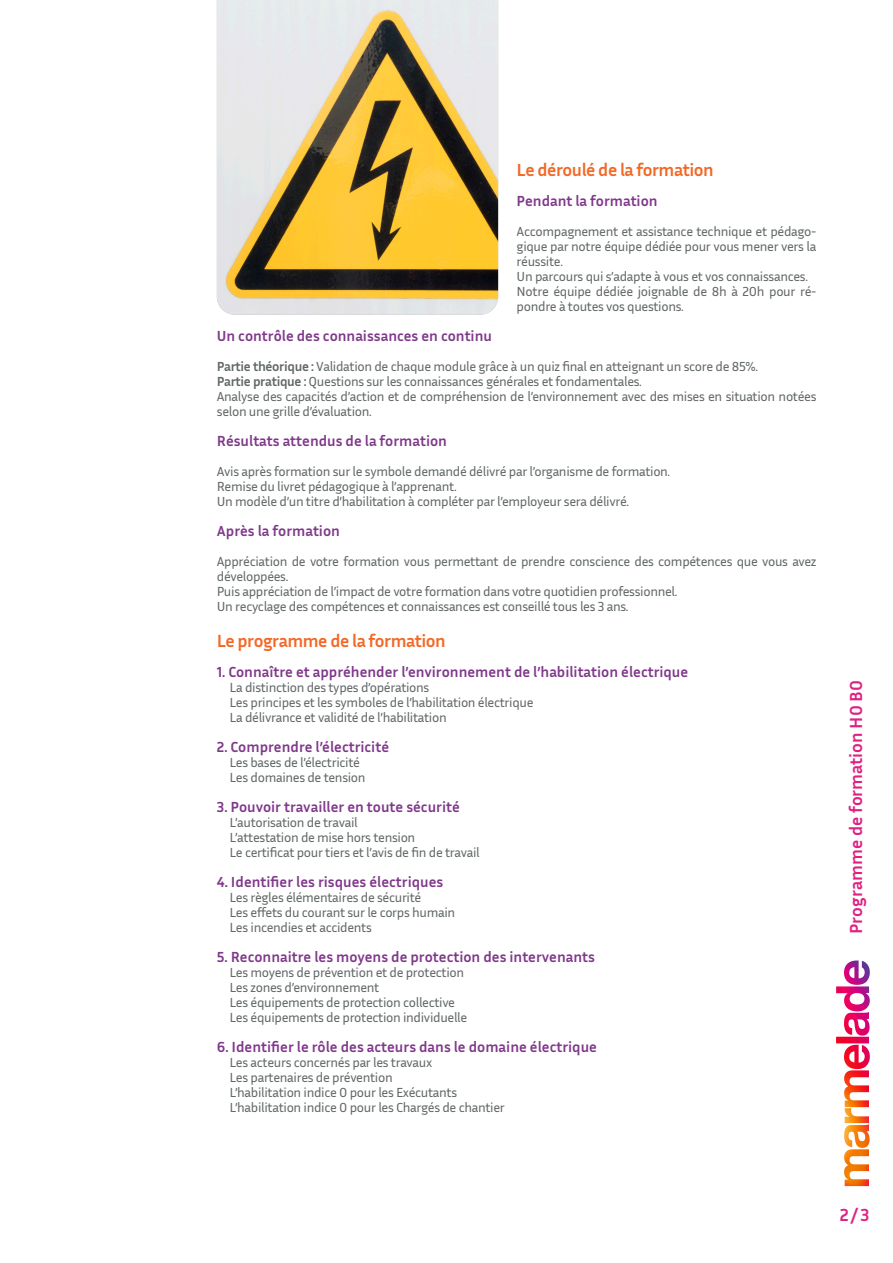
<style>
.page{position:relative;width:893px;height:1263px;background:#fff}
.page>*{position:absolute;margin:0;border:0;box-sizing:border-box;transform-origin:0 0}
.t1{font:700 18px "Inria Sans";letter-spacing:-.025em;color:#f36826}
.t2{font:700 18px "Inria Sans";color:#df2182}
.t3{font:700 15px "Inria Sans";color:#7f388a}
.t4{font:13.5px/15px "Inria Sans";letter-spacing:-.025em;color:#616667}
.s1{font-weight:700}
</style>
<div class="page">
<img style="left:836px;top:960px;width:34px;height:109px">
<img style="left:217px;top:0;width:281px;height:315px">
<p class="t1" style="left:517px;top:158px;width:199px">Le déroulé de la formation</p>
<p class="t3" style="left:517px;top:191px;width:142px">Pendant la formation</p>
<p class="t4" style="left:517px;top:223px;width:301px;text-align:justify">Accompagnement et assistance technique et pédago&shy;gique par notre équipe dédiée pour vous mener vers la réussite.</p>
<p class="t4" style="left:517px;top:268px;width:293px">Un parcours qui s’adapte à vous et vos connaissances.</p>
<p class="t4" style="left:517px;top:283px;width:301px">Notre équipe dédiée joignable de 8h à 20h pour ré&shy;pondre à toutes vos questions.</p>
<p class="t3" style="left:217px;top:326px;width:277px">Un contrôle des connaissances en continu</p>
<p class="t4" style="left:217px;top:358px;width:543px"><span class="s1">Partie théorique :</span> Validation de chaque module grâce à un quiz final en atteignant un score de 85%.</p>
<p class="t4" style="left:217px;top:373px;width:427px"><span class="s1">Partie pratique :</span> Questions sur les connaissances générales et fondamentales.</p>
<p class="t4" style="left:217px;top:388px;width:601px">Analyse des capacités d’action et de compréhension de l’environnement avec des mises en situation notées selon une grille d’évaluation.</p>
<p class="t3" style="left:217px;top:431px;width:232px">Résultats attendus de la formation</p>
<p class="t4" style="left:217px;top:463px;width:455px">Avis après formation sur le symbole demandé délivré par l’organisme de formation.</p>
<p class="t4" style="left:217px;top:478px;width:241px">Remise du livret pédagogique à l’apprenant.</p>
<p class="t4" style="left:217px;top:493px;width:414px">Un modèle d’un titre d’habilitation à compléter par l’employeur sera délivré.</p>
<p class="t3" style="left:217px;top:521px;width:125px">Après la formation</p>
<p class="t4" style="left:217px;top:553px;width:601px">Appréciation de votre formation vous permettant de prendre conscience des compétences que vous avez développées.</p>
<p class="t4" style="left:217px;top:583px;width:462px">Puis appréciation de l’impact de votre formation dans votre quotidien professionnel.</p>
<p class="t4" style="left:217px;top:598px;width:413px">Un recyclage des compétences et connaissances est conseillé tous les 3 ans.</p>
<p class="t1" style="left:217px;top:629px;width:230px">Le programme de la formation</p>
<p class="t3" style="left:217px;top:662px;width:473px">1. Connaître et appréhender l’environnement de l’habilitation électrique</p>
<p class="t4" style="left:230px;top:679px;width:201px">La distinction des types d’opérations</p>
<p class="t4" style="left:230px;top:694px;width:305px">Les principes et les symboles de l’habilitation électrique</p>
<p class="t4" style="left:230px;top:709px;width:219px">La délivrance et validité de l’habilitation</p>
<p class="t3" style="left:217px;top:737px;width:174px">2. Comprendre l’électricité</p>
<p class="t4" style="left:230px;top:754px;width:132px">Les bases de l’électricité</p>
<p class="t4" style="left:230px;top:769px;width:138px">Les domaines de tension</p>
<p class="t3" style="left:217px;top:797px;width:245px">3. Pouvoir travailler en toute sécurité</p>
<p class="t4" style="left:230px;top:814px;width:130px">L’autorisation de travail</p>
<p class="t4" style="left:230px;top:829px;width:187px">L’attestation de mise hors tension</p>
<p class="t4" style="left:230px;top:844px;width:252px">Le certificat pour tiers et l’avis de fin de travail</p>
<p class="t3" style="left:217px;top:872px;width:228px">4. Identifier les risques électriques</p>
<p class="t4" style="left:230px;top:889px;width:193px">Les règles élémentaires de sécurité</p>
<p class="t4" style="left:230px;top:904px;width:227px">Les effets du courant sur le corps humain</p>
<p class="t4" style="left:230px;top:919px;width:144px">Les incendies et accidents</p>
<p class="t3" style="left:217px;top:947px;width:380px">5. Reconnaitre les moyens de protection des intervenants</p>
<p class="t4" style="left:230px;top:964px;width:236px">Les moyens de prévention et de protection</p>
<p class="t4" style="left:230px;top:979px;width:151px">Les zones d’environnement</p>
<p class="t4" style="left:230px;top:994px;width:227px">Les équipements de protection collective</p>
<p class="t4" style="left:230px;top:1009px;width:239px">Les équipements de protection individuelle</p>
<p class="t3" style="left:217px;top:1037px;width:382px">6. Identifier le rôle des acteurs dans le domaine électrique</p>
<p class="t4" style="left:230px;top:1054px;width:204px">Les acteurs concernés par les travaux</p>
<p class="t4" style="left:230px;top:1069px;width:165px">Les partenaires de prévention</p>
<p class="t4" style="left:230px;top:1084px;width:229px">L’habilitation indice 0 pour les Exécutants</p>
<p class="t4" style="left:230px;top:1099px;width:277px">L’habilitation indice 0 pour les Chargés de chantier</p>
<p class="t2" style="left:844px;top:934px;width:255px;rotate:-90deg">Programme de formation H0 B0</p>
<p class="t2" style="left:840px;top:1203px;width:31px">2/3</p>
</div>
